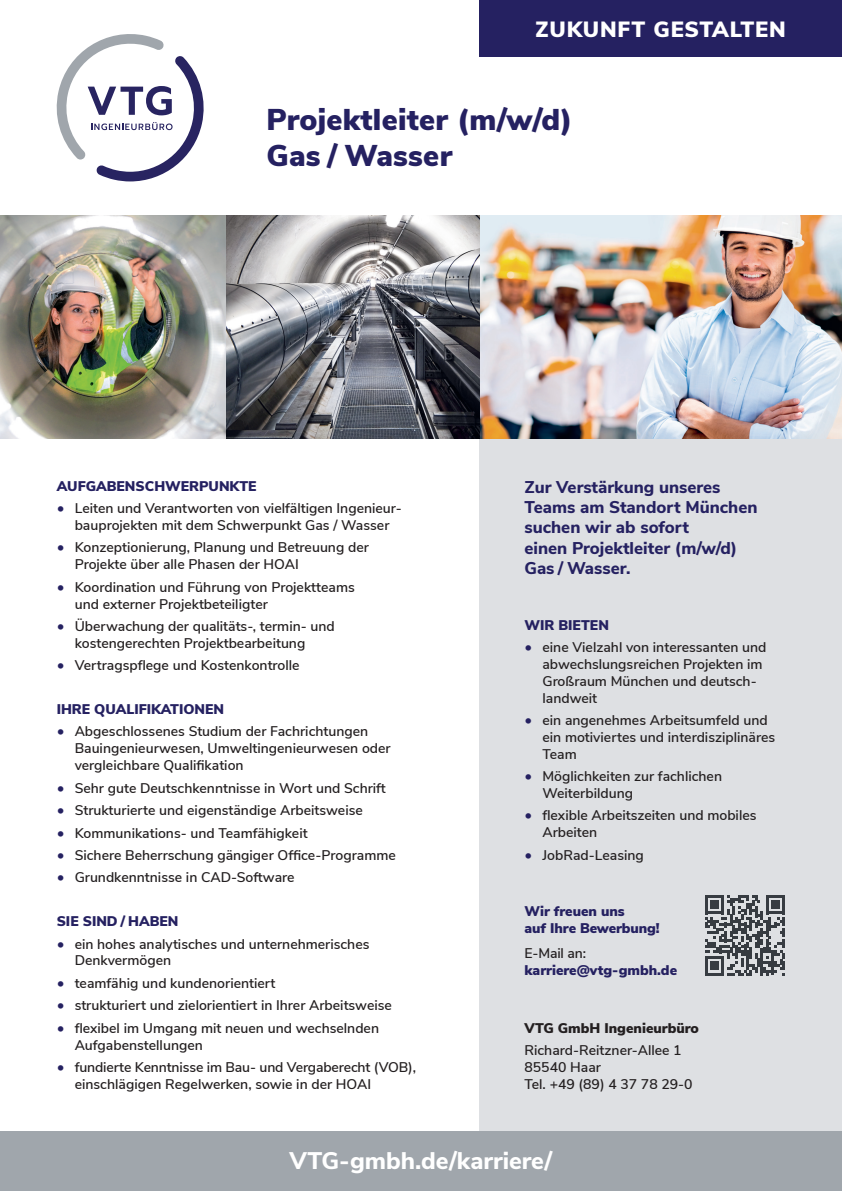
<style>
.page{position:relative;width:842px;height:1191px;background:#fff}
.page>*{position:absolute;margin:0;border:0;box-sizing:border-box;transform-origin:0 0}
.t1{font:900 30px/36px "Nunito Sans";letter-spacing:.01em;color:#252161}
.t2{font:800 24px "Nunito Sans";color:#fff}
.t3{font:900 22px "Nunito Sans";letter-spacing:.04em;color:#fff}
.t4{font:800 17px/20.4px "Nunito Sans";color:#252161}
.t5{font:600 14px/16.8px "Nunito Sans";color:#231f20}
.t6{font:900 14px/16.8px "Nunito Sans";color:#252161}
.t7{font:900 14px "Nunito Sans";color:#231f20}
.s1{font-weight:900;font-size:15px;color:#252161}
</style>
<div class="page">
<div style="left:479px;top:0;width:363px;height:57px;background:#252161"></div>
<div style="left:479px;top:438px;width:363px;height:693px;background:#dee0e3"></div>
<svg style="left:56px;top:34px;width:148px;height:148px"></svg>
<img style="left:0;top:215px;width:479px;height:223px">
<img style="left:479px;top:215px;width:363px;height:223px">
<div style="left:0;top:1131px;width:842px;height:60px;background:#a0a6ac"></div>
<svg style="left:705px;top:895px;width:80px;height:80px"></svg>
<h3 class="t3" style="left:535px;top:13px;width:252px">ZUKUNFT GESTALTEN</h3>
<h1 class="t1" style="left:266px;top:101px;width:308px">Projektleiter (m/w/d)<br>Gas / Wasser</h1>
<p class="t6" style="left:57px;top:477px;width:201px">AUFGABENSCHWERPUNKTE</p>
<p class="t5" style="left:57px;top:499px;width:347px;text-align:center"><span class="s1">•</span> Leiten und Verantworten von vielfältigen Ingenieur&shy;bauprojekten mit dem Schwerpunkt Gas / Wasser</p>
<p class="t5" style="left:75px;top:538px;width:296px;text-indent:-18px"><span class="s1">•</span> Konzeptionierung, Planung und Betreuung der<br>Projekte über alle Phasen der HOAI</p>
<p class="t5" style="left:75px;top:577px;width:282px;text-indent:-18px"><span class="s1">•</span> Koordination und Führung von Projektteams und externer Projektbeteiligter</p>
<p class="t5" style="left:75px;top:617px;width:262px;text-indent:-18px"><span class="s1">•</span> Überwachung der qualitäts-, termin- und kostengerechten Projektbearbeitung</p>
<p class="t5" style="left:57px;top:656px;width:244px"><span class="s1">•</span> Vertragspflege und Kostenkontrolle</p>
<p class="t6" style="left:57px;top:700px;width:169px">IHRE QUALIFIKATIONEN</p>
<p class="t5" style="left:75px;top:722px;width:318px;text-indent:-18px"><span class="s1">•</span> Abgeschlossenes Studium der Fachrichtungen<br>Bauingenieurwesen, Umweltingenieurwesen oder vergleichbare Qualifikation</p>
<p class="t5" style="left:57px;top:778px;width:330px"><span class="s1">•</span> Sehr gute Deutschkenntnisse in Wort und Schrift</p>
<p class="t5" style="left:57px;top:801px;width:308px"><span class="s1">•</span> Strukturierte und eigenständige Arbeitsweise</p>
<p class="t5" style="left:57px;top:823px;width:252px"><span class="s1">•</span> Kommunikations- und Teamfähigkeit</p>
<p class="t5" style="left:57px;top:846px;width:341px"><span class="s1">•</span> Sichere Beherrschung gängiger Office-Programme</p>
<p class="t5" style="left:57px;top:868px;width:239px"><span class="s1">•</span> Grundkenntnisse in CAD-Software</p>
<p class="t6" style="left:57px;top:912px;width:123px">SIE SIND / HABEN</p>
<p class="t5" style="left:75px;top:934px;width:296px;text-indent:-18px"><span class="s1">•</span> ein hohes analytisches und unternehmerisches<br>Denkvermögen</p>
<p class="t5" style="left:57px;top:973px;width:220px"><span class="s1">•</span> teamfähig und kundenorientiert</p>
<p class="t5" style="left:57px;top:996px;width:337px"><span class="s1">•</span> strukturiert und zielorientiert in Ihrer Arbeitsweise</p>
<p class="t5" style="left:75px;top:1018px;width:306px;text-indent:-18px"><span class="s1">•</span> flexibel im Umgang mit neuen und wechselnden<br>Aufgabenstellungen</p>
<p class="t5" style="left:75px;top:1058px;width:343px;text-indent:-18px"><span class="s1">•</span> fundierte Kenntnisse im Bau- und Vergaberecht (VOB), einschlägigen Regelwerken, sowie in der HOAI</p>
<p class="t4" style="left:524px;top:475px;width:235px">Zur Verstärkung unseres<br>Teams am Standort München suchen wir ab sofort<br>einen Projektleiter (m/w/d)<br>Gas / Wasser.</p>
<p class="t6" style="left:524px;top:616px;width:86px">WIR BIETEN</p>
<p class="t5" style="left:542px;top:638px;width:226px;text-indent:-18px"><span class="s1">•</span> eine Vielzahl von interessanten und abwechslungsreichen Projekten im<br>Großraum München und deutsch&shy;landweit</p>
<p class="t5" style="left:542px;top:711px;width:234px;text-indent:-18px"><span class="s1">•</span> ein angenehmes Arbeitsumfeld und ein motiviertes und interdisziplinäres<br>Team</p>
<p class="t5" style="left:542px;top:767px;width:181px;text-indent:-18px"><span class="s1">•</span> Möglichkeiten zur fachlichen<br>Weiterbildung</p>
<p class="t5" style="left:542px;top:806px;width:216px;text-indent:-18px"><span class="s1">•</span> flexible Arbeitszeiten und mobiles<br>Arbeiten</p>
<p class="t5" style="left:524px;top:845px;width:121px"><span class="s1">•</span> JobRad-Leasing</p>
<p class="t6" style="left:524px;top:902px;width:137px">Wir freuen uns<br>auf Ihre Bewerbung!</p>
<p class="t5" style="left:524px;top:944px;width:63px">E-Mail an:</p>
<p class="t6" style="left:524px;top:961px;width:154px">karriere@vtg-gmbh.de</p>
<p class="t7" style="left:524px;top:1017px;width:176px">VTG GmbH Ingenieurbüro</p>
<p class="t5" style="left:524px;top:1041px;width:170px">Richard-Reitzner-Allee 1<br>85540 Haar<br>Tel. +49 (89) 4 37 78 29-0</p>
<h2 class="t2" style="left:289px;top:1143px;width:265px">VTG-gmbh.de/karriere/</h2>
</div>
